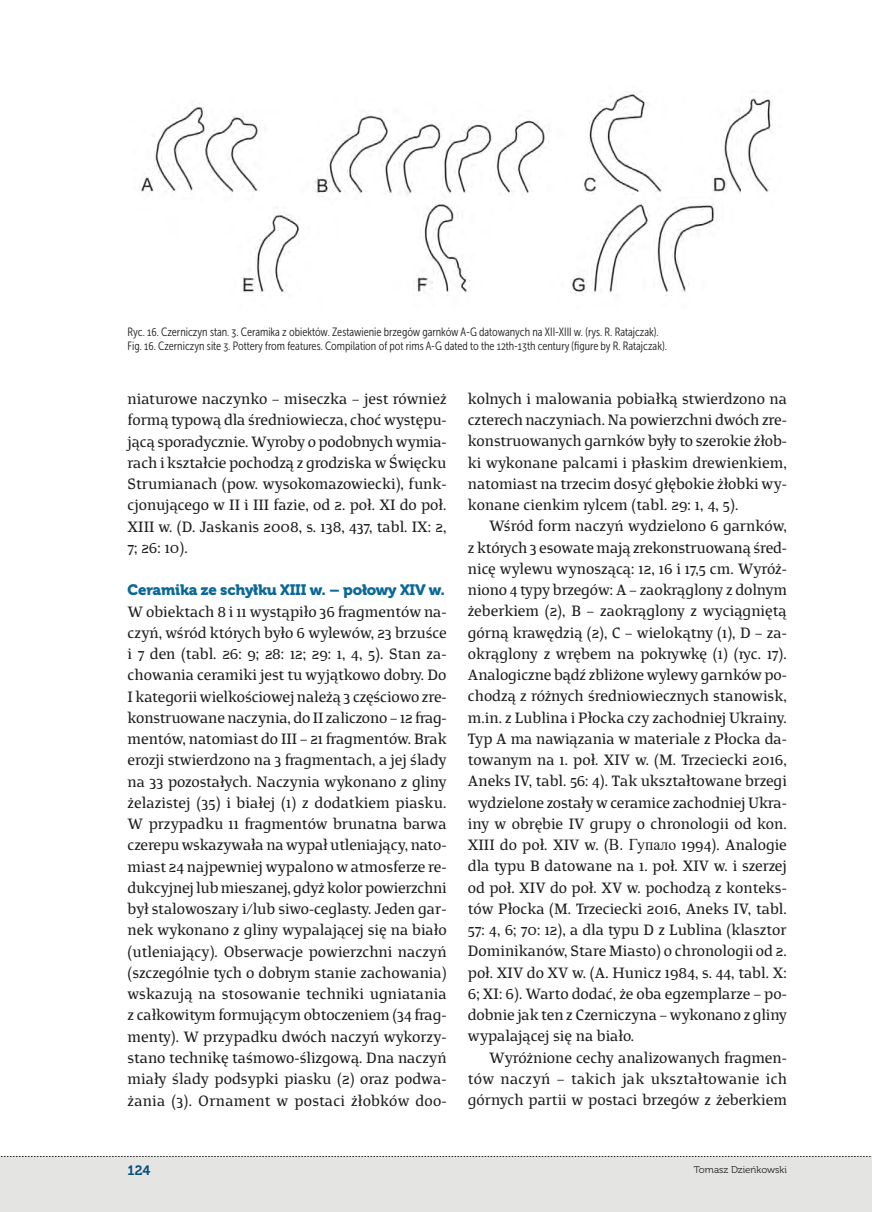
<style>
.page{position:relative;width:872px;height:1212px;background:#fff}
.page>*{position:absolute;margin:0;border:0;box-sizing:border-box;transform-origin:0 0}
._0_tekst_główny_1_ak{font:16.5px/21.3px "Pagewalker";color:#1d1d1b;text-align:justify;scale:.95 1}
._0_tekst_główny{font:16.5px/21.3px "Pagewalker";color:#1d1d1b;text-align:justify;scale:.95 1}
.t__2{font:15px "Museo 900";letter-spacing:-.015em;color:#0b6896}
.t1{font:13.5px "Museo 700";color:#004e7f}
.Rycina_podpis{font:12px "Museo Sans Cond 300";color:#1d1d1b;scale:.96 1}
.t2{font:9.75px "Museo 300";color:#1d1d1b}
.s1{font-family:"Times New Roman"}
</style>
<div class="page">
<div style="left:0;top:1156px;width:872px;height:56px;background:#e4e4e3"></div>
<svg style="left:1px;top:1156px;width:870px;height:1px"></svg>
<img style="left:139px;top:91px;width:633px;height:205px">
<p class="Rycina_podpis" style="left:128px;top:326px;width:554px">Ryc. 16. Czerniczyn stan. 3. Ceramika z obiektów. Zestawienie brzegów garnków A-G datowanych na XII-XIII w. (rys. R. Ratajczak).</p>
<p class="Rycina_podpis" style="left:128px;top:339px;width:563px">Fig. 16. Czerniczyn site 3. Pottery from features. Compilation of pot rims A-G dated to the 12th-13th century (figure by R. Ratajczak).</p>
<p class="_0_tekst_główny_1_ak" style="left:128px;top:388px;width:337px">niaturowe naczynko – miseczka – jest również formą typową dla średniowiecza, choć występu&shy;jącą sporadycznie. Wyroby o podobnych wymia&shy;rach i kształcie pochodzą z grodziska w Święcku Strumianach (pow. wysokomazowiecki), funk&shy;cjonującego w II i III fazie, od 2. poł. XI do poł.<br>XIII w. (D. Jaskanis 2008, s. 138, 437, tabl. IX: 2, 7; 26: 10).</p>
<p class="t__2" style="left:128px;top:582px;width:319px">Ceramika ze schyłku XIII w. – połowy XIV w.</p>
<p class="_0_tekst_główny_1_ak" style="left:128px;top:601px;width:337px">W obiektach 8 i 11 wystąpiło 36 fragmentów na&shy;czyń, wśród których było 6 wylewów, 23 brzuśce i 7 den (tabl. 26: 9; 28: 12; 29: 1, 4, 5). Stan za&shy;chowania ceramiki jest tu wyjątkowo dobry. Do I kategorii wielkościowej należą 3 częściowo zre&shy;konstruowane naczynia, do II zaliczono – 12 frag&shy;mentów, natomiast do III – 21 fragmentów. Brak erozji stwierdzono na 3 fragmentach, a jej ślady na 33 pozostałych. Naczynia wykonano z gliny żelazistej (35) i białej (1) z dodatkiem piasku.<br>W przypadku 11 fragmentów brunatna barwa czerepu wskazywała na wypał utleniający, nato&shy;miast 24 najpewniej wypalono w atmosferze re&shy;dukcyjnej lub mieszanej, gdyż kolor powierzchni był stalowoszary i/lub siwo-ceglasty. Jeden gar&shy;nek wykonano z gliny wypalającej się na biało (utleniający). Obserwacje powierzchni naczyń (szczególnie tych o dobrym stanie zachowania) wskazują na stosowanie techniki ugniatania z całkowitym formującym obtoczeniem (34 frag&shy;menty). W przypadku dwóch naczyń wykorzy&shy;stano technikę taśmowo-ślizgową. Dna naczyń miały ślady podsypki piasku (2) oraz podwa&shy;żania (3). Ornament w postaci żłobków doo-</p>
<p class="_0_tekst_główny_1_ak" style="left:468px;top:388px;width:337px">kolnych i malowania pobiałką stwierdzono na czterech naczyniach. Na powierzchni dwóch zre&shy;konstruowanych garnków były to szerokie żłob&shy;ki wykonane palcami i płaskim drewienkiem, natomiast na trzecim dosyć głębokie żłobki wy&shy;konane cienkim rylcem (tabl. 29: 1, 4, 5).</p>
<p class="_0_tekst_główny" style="left:468px;top:515px;width:337px;text-indent:21px">Wśród form naczyń wydzielono 6 garnków, z których 3 esowate mają zrekonstruowaną śred&shy;nicę wylewu wynoszącą: 12, 16 i 17,5 cm. Wyróż&shy;niono 4 typy brzegów: A – zaokrąglony z dolnym żeberkiem (2), B – zaokrąglony z wyciągniętą górną krawędzią (2), C – wielokątny (1), D – za&shy;okrąglony z wrębem na pokrywkę (1) (ryc. 17).<br>Analogiczne bądź zbliżone wylewy garnków po&shy;chodzą z różnych średniowiecznych stanowisk, m.in. z Lublina i Płocka czy zachodniej Ukrainy.<br>Typ A ma nawiązania w materiale z Płocka da&shy;towanym na 1. poł. XIV w. (M. Trzeciecki 2016, Aneks IV, tabl. 56: 4). Tak ukształtowane brzegi wydzielone zostały w ceramice zachodniej Ukra&shy;iny w obrębie IV grupy o chronologii od kon.<br>XIII do poł. XIV w. (<span class="s1">B. Гупало</span> 1994). Analogie dla typu B datowane na 1. poł. XIV w. i szerzej od poł. XIV do poł. XV w. pochodzą z konteks&shy;tów Płocka (M. Trzeciecki 2016, Aneks IV, tabl.<br>57: 4, 6; 70: 12), a dla typu D z Lublina (klasztor Dominikanów, Stare Miasto) o chronologii od 2. poł. XIV do XV w. (A. Hunicz 1984, s. 44, tabl. X:<br>6; XI: 6). Warto dodać, że oba egzemplarze – po&shy;dobnie jak ten z Czerniczyna – wykonano z gliny wypalającej się na biało.</p>
<p class="_0_tekst_główny" style="left:468px;top:1047px;width:337px;text-indent:21px">Wyróżnione cechy analizowanych fragmen&shy;tów naczyń – takich jak ukształtowanie ich górnych partii w postaci brzegów z żeberkiem</p>
<p class="t1" style="left:128px;top:1163px;width:24px">124</p>
<p class="t2" style="left:693px;top:1164px;width:95px">Tomasz Dzieńkowski</p>
</div>
